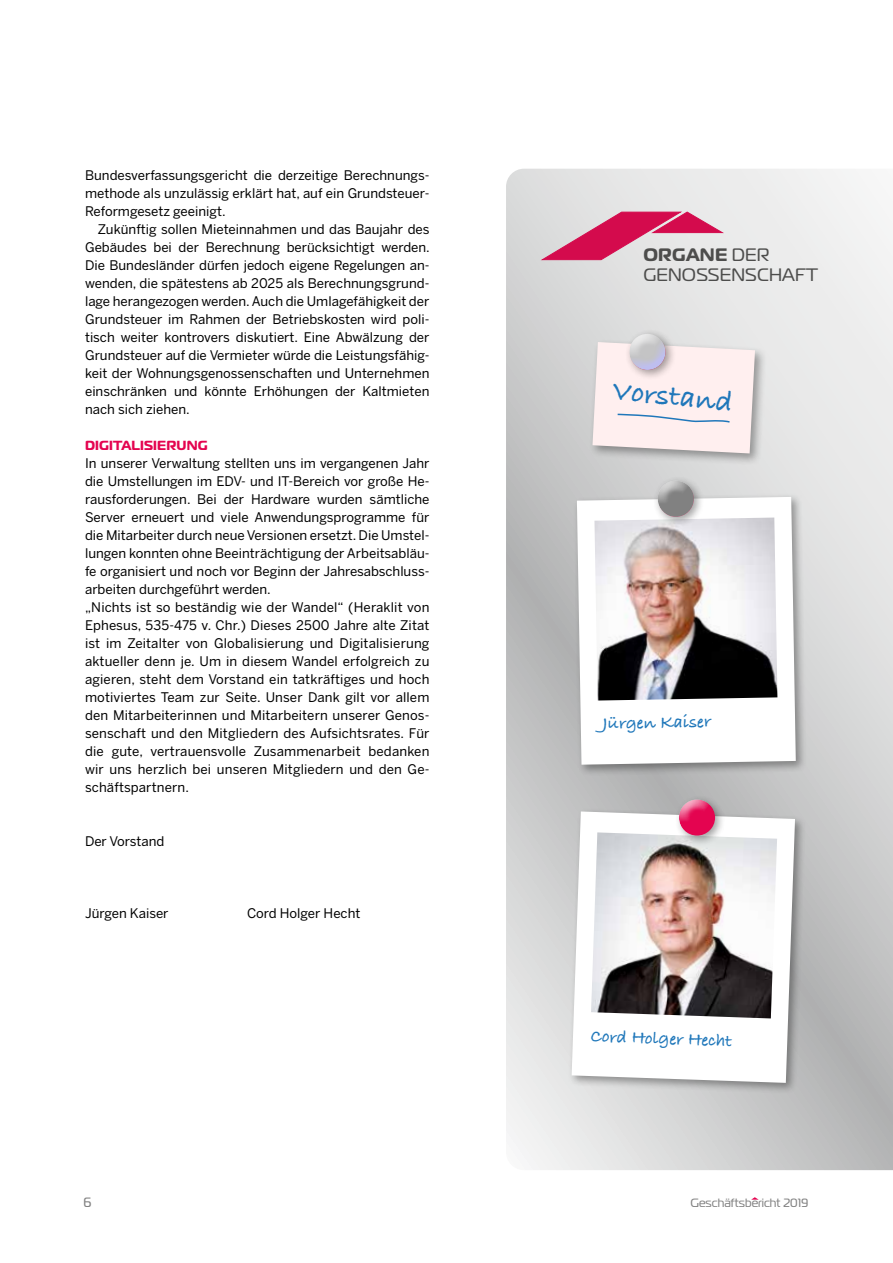
<style>
.page{position:relative;width:893px;height:1263px;background:#fff}
.page>*{position:absolute;margin:0;border:0;box-sizing:border-box;transform-origin:0 0}
.t1{font:700 30px "Bradley Hand ITCTT";color:#1f77ba}
.t2{font:700 18px "Bradley Hand ITCTT";color:#1f77ba}
.t3{font:18px/19.5px "Magistral";letter-spacing:.01em;color:#4d4d4c}
.t4{font:13.5px "Magistral";color:#818181}
.t5{font:13.2px/18px "Benton Sans";color:#000;text-align:justify}
.t6{font:700 13.2px "Magistral";letter-spacing:.01em;color:#e40450}
.t7{font:12px "Magistral";color:#818181}
.s1{font-weight:700}
</style>
<div class="page">
<svg style="left:751px;top:1197px;width:8px;height:3px"></svg>
<svg style="left:506px;top:169px;width:387px;height:1001px;background:#d5d6d6"></svg>
<svg style="left:542px;top:211px;width:182px;height:49px;background:#dc89a4"></svg>
<div style="left:573px;top:493px;width:234px;height:283px;background:#000;opacity:.35"></div>
<svg style="left:577px;top:497px;width:219px;height:268px"></svg>
<img style="left:594px;top:517px;width:183px;height:183px">
<div style="left:568px;top:808px;width:238px;height:286px;background:#000;opacity:.35"></div>
<svg style="left:572px;top:811px;width:223px;height:272px"></svg>
<img style="left:591px;top:832px;width:186px;height:186px">
<div style="left:674px;top:795px;width:52px;height:52px;background:#000;opacity:.38"></div>
<div style="left:676px;top:799px;width:40px;height:26px;background:#fff;opacity:.75"></div>
<div style="left:676px;top:803px;width:40px;height:35px;background:#e40450;opacity:.75"></div>
<div style="left:589px;top:339px;width:178px;height:126px;background:#000;opacity:.35"></div>
<svg style="left:592px;top:342px;width:163px;height:111px"></svg>
<div style="left:653px;top:476px;width:52px;height:52px;background:#000;opacity:.38"></div>
<div style="left:655px;top:480px;width:40px;height:26px;background:#fff;opacity:.75"></div>
<div style="left:655px;top:485px;width:40px;height:34px;background:#e40450;opacity:.75"></div>
<div style="left:625px;top:329px;width:51px;height:52px;background:#000;opacity:.38"></div>
<div style="left:626px;top:333px;width:41px;height:26px;background:#fff;opacity:.75"></div>
<div style="left:626px;top:338px;width:41px;height:34px;background:#e40450;opacity:.75"></div>
<p class="t5" style="left:85px;top:166px;width:346px">Bundesverfassungsgericht die derzeitige Berechnungs&shy;methode als unzulässig erklärt hat, auf ein Grundsteuer-Reformgesetz geeinigt.</p>
<p class="t5" style="left:85px;top:220px;width:346px;text-indent:13px">Zukünftig sollen Mieteinnahmen und das Baujahr des Gebäudes bei der Berechnung berücksichtigt werden.<br>Die Bundesländer dürfen jedoch eigene Regelungen an&shy;wenden, die spätestens ab 2025 als Berechnungsgrund&shy;lage herangezogen werden. Auch die Umlagefähigkeit der Grundsteuer im Rahmen der Betriebskosten wird poli&shy;tisch weiter kontrovers diskutiert. Eine Abwälzung der Grundsteuer auf die Vermieter würde die Leistungsfähig&shy;keit der Wohnungsgenossenschaften und Unternehmen einschränken und könnte Erhöhungen der Kaltmieten nach sich ziehen.</p>
<p class="t6" style="left:85px;top:437px;width:124px">DIGITALISIERUNG</p>
<p class="t5" style="left:85px;top:454px;width:346px;text-align:left">In unserer Verwaltung stellten uns im vergangenen Jahr die Umstellungen im EDV- und IT-Bereich vor große He&shy;rausforderungen. Bei der Hardware wurden sämtliche Server erneuert und viele Anwendungsprogramme für die Mitarbeiter durch neue Versionen ersetzt. Die Umstel&shy;lungen konnten ohne Beeinträchtigung der Arbeitsabläu&shy;fe organisiert und noch vor Beginn der Jahresabschluss&shy;arbeiten durchgeführt werden.<br>„Nichts ist so beständig wie der Wandel“ (Heraklit von Ephesus, 535-475 v. Chr.) Dieses 2500 Jahre alte Zitat ist im Zeitalter von Globalisierung und Digitalisierung aktueller denn je. Um in diesem Wandel erfolgreich zu agieren, steht dem Vorstand ein tatkräftiges und hoch motiviertes Team zur Seite. Unser Dank gilt vor allem den Mitarbeiterinnen und Mitarbeitern unserer Genos&shy;senschaft und den Mitgliedern des Aufsichtsrates. Für die gute, vertrauensvolle Zusammenarbeit bedanken wir uns herzlich bei unseren Mitgliedern und den Ge&shy;schäftspartnern.</p>
<p class="t5" style="left:85px;top:832px;width:81px">Der Vorstand</p>
<p class="t5" style="left:85px;top:904px;width:85px">Jürgen Kaiser</p>
<p class="t5" style="left:247px;top:904px;width:115px">Cord Holger Hecht</p>
<h2 class="t3" style="left:643px;top:245px;width:176px"><span class="s1">ORGANE</span> DER<br>GENOSSENSCHAFT</h2>
<h1 class="t1" style="left:615px;top:367px;width:122px;rotate:6deg">Vorstand</h1>
<h2 class="t2" style="left:603px;top:709px;width:110px;rotate:-1deg">Jürgen Kaiser</h2>
<h2 class="t2" style="left:591px;top:1022px;width:143px;rotate:2deg">Cord Holger Hecht</h2>
<p class="t4" style="left:83px;top:1194px;width:10px">6</p>
<p class="t7" style="left:690px;top:1196px;width:119px">Geschäftsbericht 2019</p>
</div>
